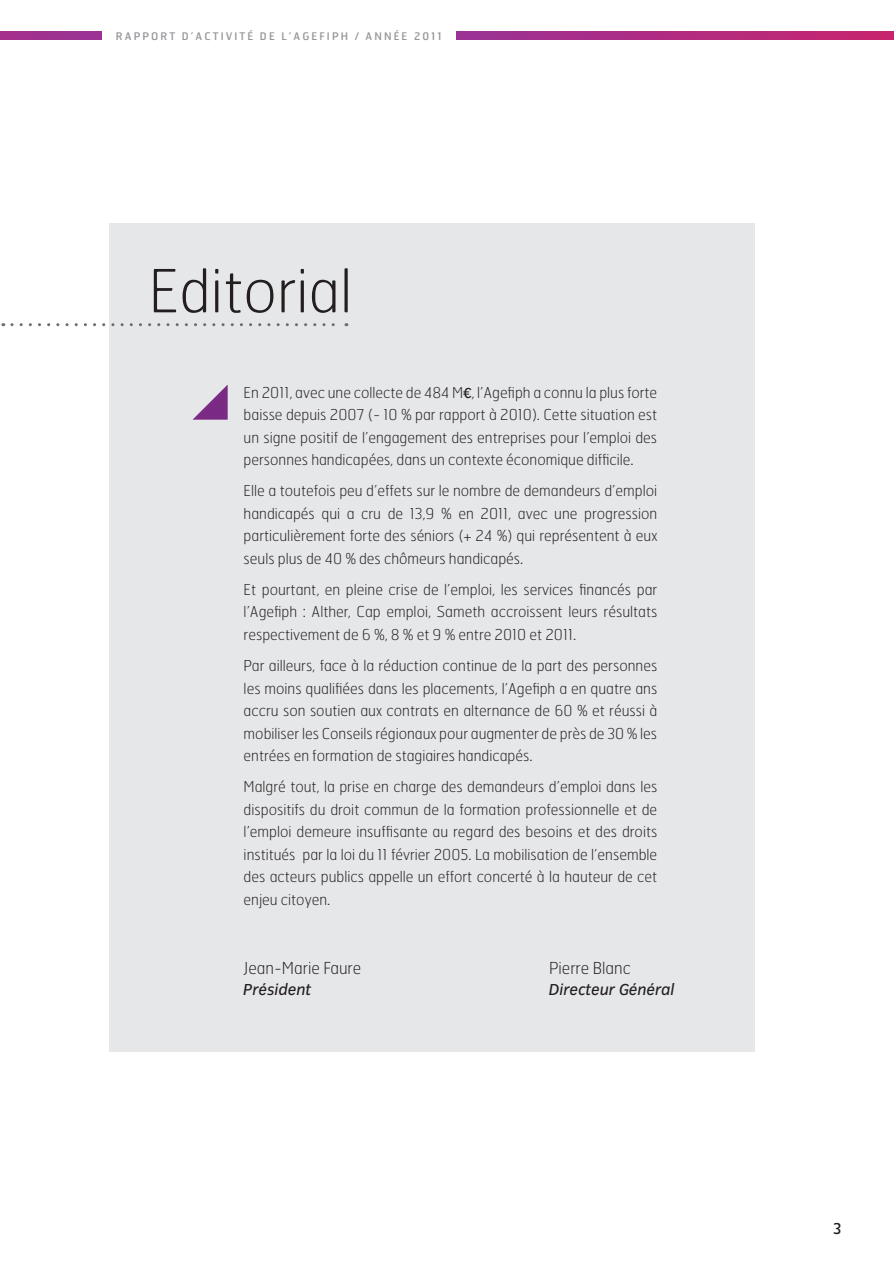
<style>
.page{position:relative;width:894px;height:1264px;background:#fff}
.page>*{position:absolute;margin:0;border:0;box-sizing:border-box;transform-origin:0 0}
.t1{font:100 59.25px "Hermes";color:#231f20}
.t2{font:100 16.5px "Hermes";color:#231f20}
.t3{font:italic 16.5px "Congress Sans Std";color:#231f20}
.t4{font:100 15px/22.5px "Hermes";color:#231f20;text-align:justify}
.t5{font:15px "Hermes";color:#231f20}
.t6{font:10.5px "Hermes";letter-spacing:.2em;color:#939598}
.s1{font-family:"Congress Sans Std";font-weight:400}
</style>
<div class="page">
<img style="left:0;top:32px;width:102px;height:8px">
<img style="left:457px;top:32px;width:436px;height:8px">
<div style="left:109px;top:223px;width:645px;height:829px;background:#e6e7e9"></div>
<svg style="left:192px;top:384px;width:36px;height:36px"></svg>
<svg style="left:12px;top:323px;width:335px;height:3px"></svg>
<p class="t6" style="left:116px;top:32px;width:327px">RAPPORT D’ACTIVITÉ DE L’AGEFIPH / ANNÉE 2011</p>
<h1 class="t1" style="left:148px;top:268px;width:205px">Editorial</h1>
<p class="t4" style="left:243px;top:383px;width:415px">En 2011, avec une collecte de 484 M<span class="s1">€</span>, l’Agefiph a connu la plus forte baisse depuis 2007 (- 10 % par rapport à 2010). Cette situation est un signe positif de l’engagement des entreprises pour l’emploi des personnes handicapées, dans un contexte économique difficile.</p>
<p class="t4" style="left:243px;top:481px;width:415px">Elle a toutefois peu d’effets sur le nombre de demandeurs d’emploi handicapés qui a cru de 13,9 % en 2011, avec une progression particulièrement forte des séniors (+ 24 %) qui représentent à eux seuls plus de 40 % des chômeurs handicapés.</p>
<p class="t4" style="left:243px;top:580px;width:415px">Et pourtant, en pleine crise de l’emploi, les services financés par l’Agefiph : Alther, Cap emploi, Sameth accroissent leurs résultats respectivement de 6 %, 8 % et 9 % entre 2010 et 2011.</p>
<p class="t4" style="left:243px;top:656px;width:415px">Par ailleurs, face à la réduction continue de la part des personnes les moins qualifiées dans les placements, l’Agefiph a en quatre ans accru son soutien aux contrats en alternance de 60 % et réussi à mobiliser les Conseils régionaux pour augmenter de près de 30 % les entrées en formation de stagiaires handicapés.</p>
<p class="t4" style="left:243px;top:777px;width:415px">Malgré tout, la prise en charge des demandeurs d’emploi dans les dispositifs du droit commun de la formation professionnelle et de l’emploi demeure insuffisante au regard des besoins et des droits institués par la loi du 11 février 2005. La mobilisation de l’ensemble des acteurs publics appelle un effort concerté à la hauteur de cet enjeu citoyen.</p>
<p class="t2" style="left:243px;top:962px;width:119px">Jean-Marie Faure</p>
<p class="t3" style="left:243px;top:983px;width:69px">Président</p>
<p class="t2" style="left:549px;top:962px;width:83px">Pierre Blanc</p>
<p class="t3" style="left:549px;top:983px;width:127px">Directeur Général</p>
<p class="t5" style="left:833px;top:1223px;width:10px">3</p>
</div>
